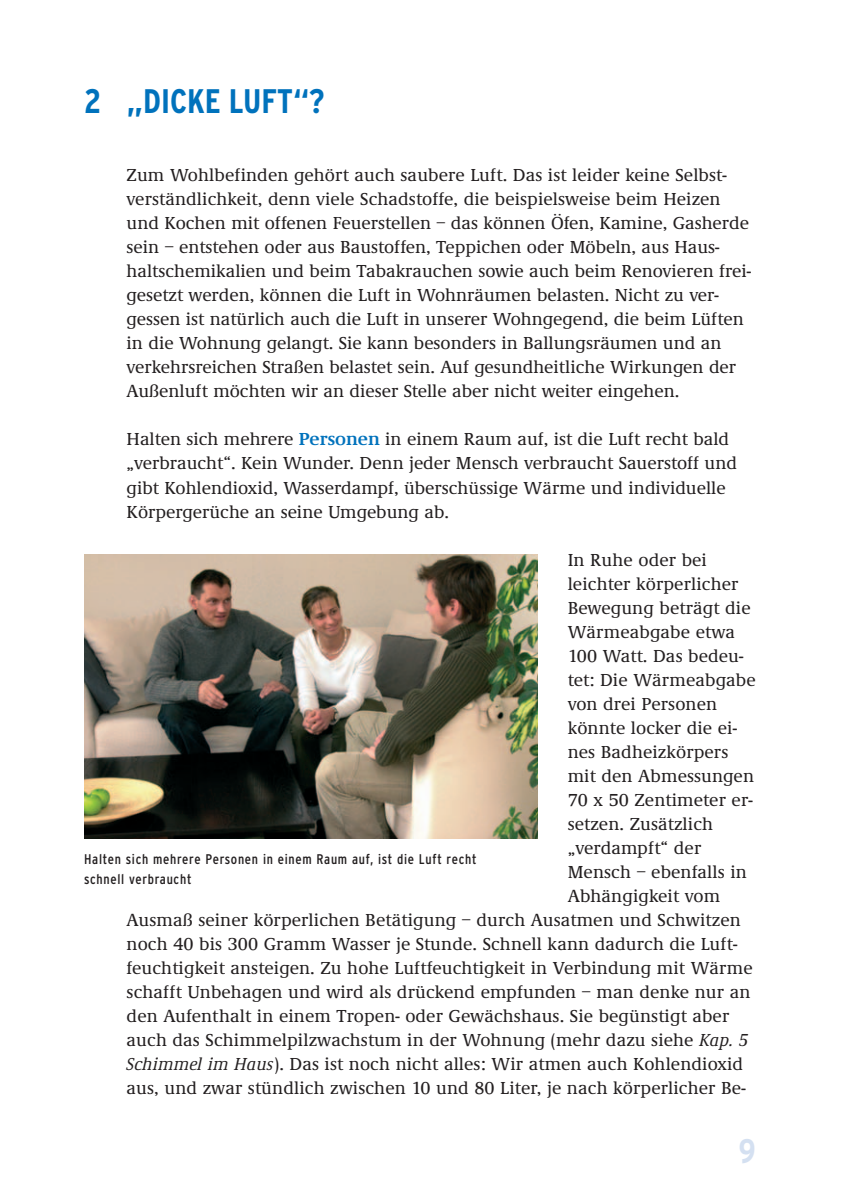
<style>
.page{position:relative;width:842px;height:1191px;background:#fff}
.page>*{position:absolute;margin:0;border:0;box-sizing:border-box;transform-origin:0 0}
.t1{font:700 condensed 34px "Interstate";color:#0072bc}
.t2{font:700 condensed 34px "Interstate";color:#d4e0f1}
.t3{font:500 18px/24px "Demos EF";letter-spacing:.005em;color:#231f20}
.t4{font:condensed 14px/20px "Interstate";letter-spacing:.05em;color:#231f20}
.s1{font-weight:600;color:#0072bc}
.s2{font-style:italic}
</style>
<div class="page">
<img style="left:84px;top:555px;width:454px;height:283px">
<h1 class="t1" style="left:84px;top:87px;width:242px">2 „DICKE LUFT“?</h1>
<p class="t3" style="left:127px;top:165px;width:626px">Zum Wohlbefinden gehört auch saubere Luft. Das ist leider keine Selbst&shy;verständlichkeit, denn viele Schadstoffe, die beispielsweise beim Heizen und Kochen mit offenen Feuerstellen – das können Öfen, Kamine, Gasherde sein – entstehen oder aus Baustoffen, Teppichen oder Möbeln, aus Haus&shy;haltschemikalien und beim Tabakrauchen sowie auch beim Renovieren frei&shy;gesetzt werden, können die Luft in Wohnräumen belasten. Nicht zu ver&shy;gessen ist natürlich auch die Luft in unserer Wohngegend, die beim Lüften in die Wohnung gelangt. Sie kann besonders in Ballungsräumen und an verkehrsreichen Straßen belastet sein. Auf gesundheitliche Wirkungen der Außenluft möchten wir an dieser Stelle aber nicht weiter eingehen.</p>
<p class="t3" style="left:127px;top:429px;width:612px">Halten sich mehrere <span class="s1">Personen</span> in einem Raum auf, ist die Luft recht bald „verbraucht“. Kein Wunder. Denn jeder Mensch verbraucht Sauerstoff und gibt Kohlendioxid, Wasserdampf, überschüssige Wärme und individuelle Körpergerüche an seine Umgebung ab.</p>
<p class="t3" style="left:568px;top:549px;width:141px">In Ruhe oder bei</p>
<p class="t3" style="left:568px;top:573px;width:172px">leichter körperlicher</p>
<p class="t3" style="left:568px;top:597px;width:184px">Bewegung beträgt die</p>
<p class="t3" style="left:568px;top:621px;width:169px">Wärmeabgabe etwa</p>
<p class="t3" style="left:568px;top:645px;width:177px">100 Watt. Das bedeu-</p>
<p class="t3" style="left:568px;top:669px;width:190px">tet: Die Wärmeabgabe</p>
<p class="t3" style="left:568px;top:693px;width:151px">von drei Personen</p>
<p class="t3" style="left:568px;top:717px;width:171px">könnte locker die ei-</p>
<p class="t3" style="left:568px;top:741px;width:162px">nes Badheizkörpers</p>
<p class="t3" style="left:568px;top:765px;width:188px">mit den Abmessungen</p>
<p class="t3" style="left:568px;top:789px;width:186px">70 x 50 Zentimeter er-</p>
<p class="t3" style="left:568px;top:813px;width:147px">setzen. Zusätzlich</p>
<p class="t3" style="left:568px;top:837px;width:135px">„verdampft“ der</p>
<p class="t3" style="left:568px;top:861px;width:181px">Mensch – ebenfalls in</p>
<p class="t3" style="left:568px;top:885px;width:154px">Abhängigkeit vom</p>
<p class="t3" style="left:127px;top:909px;width:616px">Ausmaß seiner körperlichen Betätigung – durch Ausatmen und Schwitzen</p>
<p class="t3" style="left:127px;top:933px;width:612px">noch 40 bis 300 Gramm Wasser je Stunde. Schnell kann dadurch die Luft-</p>
<p class="t3" style="left:127px;top:957px;width:628px">feuchtigkeit ansteigen. Zu hohe Luftfeuchtigkeit in Verbindung mit Wärme</p>
<p class="t3" style="left:127px;top:981px;width:625px">schafft Unbehagen und wird als drückend empfunden – man denke nur an</p>
<p class="t3" style="left:127px;top:1005px;width:604px">den Aufenthalt in einem Tropen- oder Gewächshaus. Sie begünstigt aber</p>
<p class="t3" style="left:127px;top:1029px;width:623px">auch das Schimmelpilzwachstum in der Wohnung (mehr dazu siehe <span class="s2">Kap. 5</span></p>
<p class="t3" style="left:127px;top:1053px;width:618px"><span class="s2">Schimmel im Haus</span>). Das ist noch nicht alles: Wir atmen auch Kohlendioxid</p>
<p class="t3" style="left:127px;top:1077px;width:620px">aus, und zwar stündlich zwischen 10 und 80 Liter, je nach körperlicher Be-</p>
<p class="t4" style="left:84px;top:850px;width:394px">Halten sich mehrere Personen in einem Raum auf, ist die Luft recht schnell verbraucht</p>
<h1 class="t2" style="left:738px;top:1137px;width:19px">9</h1>
</div>
